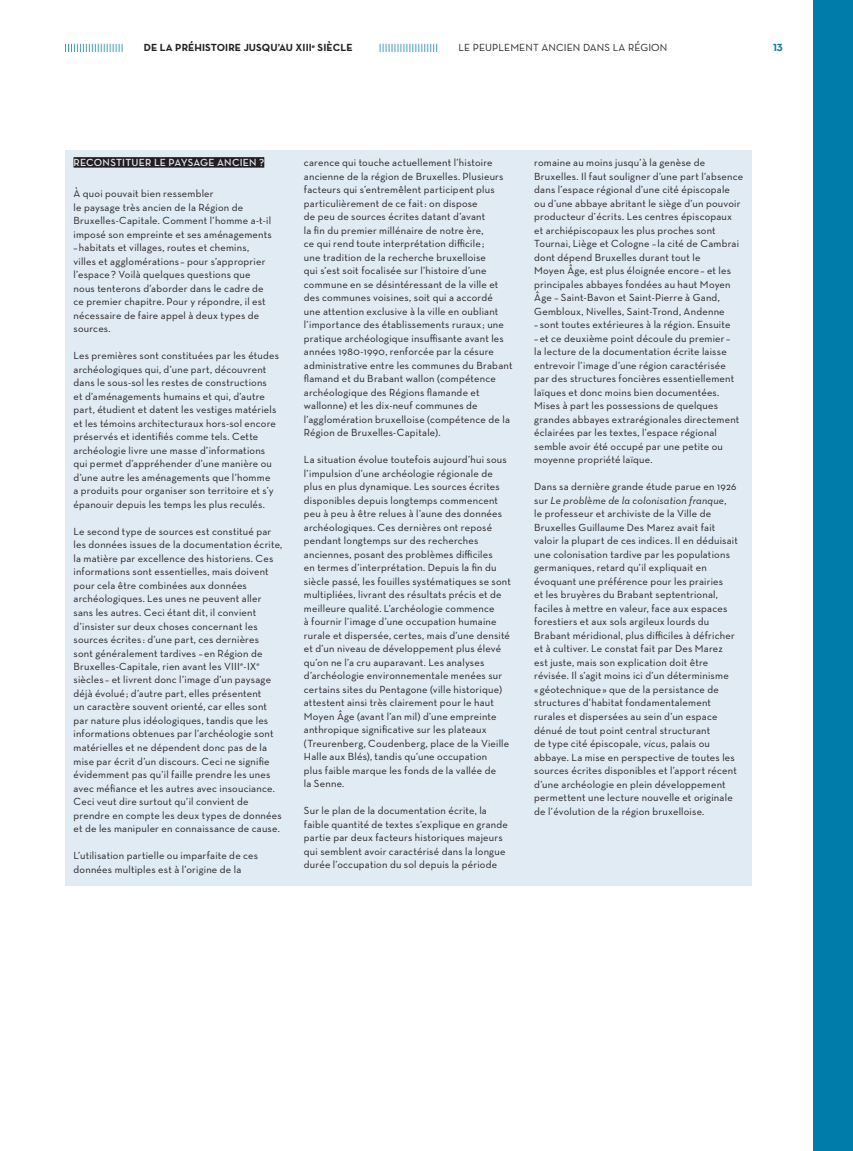
<style>
.page{position:relative;width:853px;height:1151px;background:#fff}
.page>*{position:absolute;margin:0;border:0;box-sizing:border-box;transform-origin:0 0}
.t1{font:10.5px/13.5px "Neutra Text";letter-spacing:.02em;color:#231f20}
.t2{font:700 10.5px "Neutra Text";letter-spacing:.01em;color:#231f20}
.t3{font:10.5px "Neutra Text Demi Alt";letter-spacing:.015em;color:#e1ebf3}
.t4{font:10.5px "Neutra Text Bold Alt";color:#007caa}
.s1{font-style:italic}
</style>
<div class="page">
<svg style="left:65px;top:44px;width:57px;height:8px"></svg>
<svg style="left:380px;top:44px;width:57px;height:8px"></svg>
<div style="left:813px;top:0;width:40px;height:1151px;background:#007caa"></div>
<div style="left:65px;top:150px;width:687px;height:736px;background:#e1ebf3"></div>
<div style="left:74px;top:157px;width:190px;height:11px;background:#231f20"></div>
<p class="t1" style="left:458px;top:41px;width:210px">LE PEUPLEMENT ANCIEN DANS LA RÉGION</p>
<p class="t2" style="left:144px;top:41px;width:210px">DE LA PRÉHISTOIRE JUSQU’AU XIII<sup>e</sup> SIÈCLE</p>
<p class="t4" style="left:773px;top:41px;width:11px">13</p>
<p class="t3" style="left:74px;top:156px;width:192px">RECONSTITUER LE PAYSAGE ANCIEN ?</p>
<p class="t1" style="left:74px;top:187px;width:200px">À quoi pouvait bien ressembler<br>le paysage très ancien de la Région de Bruxelles-Capitale. Comment l’homme a-t-il imposé son empreinte et ses aménagements</p>
<p class="t1" style="left:74px;top:241px;width:194px">– habitats et villages, routes et chemins, villes et agglomérations– pour s’approprier l’espace ? Voilà quelques questions que nous tenterons d’aborder dans le cadre de ce premier chapitre. Pour y répondre, il est nécessaire de faire appel à deux types de sources.</p>
<p class="t1" style="left:74px;top:349px;width:207px">Les premières sont constituées par les études archéologiques qui, d’une part, découvrent dans le sous-sol les restes de constructions<br>et d’aménagements humains et qui, d’autre part, étudient et datent les vestiges matériels et les témoins architecturaux hors-sol encore préservés et identifiés comme tels. Cette archéologie livre une masse d’informations qui permet d’appréhender d’une manière ou d’une autre les aménagements que l’homme<br>a produits pour organiser son territoire et s’y épanouir depuis les temps les plus reculés.</p>
<p class="t1" style="left:74px;top:524px;width:210px">Le second type de sources est constitué par les données issues de la documentation écrite, la matière par excellence des historiens. Ces informations sont essentielles, mais doivent pour cela être combinées aux données archéologiques. Les unes ne peuvent aller sans les autres. Ceci étant dit, il convient d’insister sur deux choses concernant les sources écrites: d’une part, ces dernières<br>sont généralement tardives – en Région de Bruxelles-Capitale, rien avant les VIII<sup>e</sup>-IX<sup>e </sup>siècles – et livrent donc l’image d’un paysage déjà évolué ; d’autre part, elles présentent<br>un caractère souvent orienté, car elles sont par nature plus idéologiques, tandis que les informations obtenues par l’archéologie sont matérielles et ne dépendent donc pas de la mise par écrit d’un discours. Ceci ne signifie évidemment pas qu’il faille prendre les unes avec méfiance et les autres avec insouciance.<br>Ceci veut dire surtout qu’il convient de prendre en compte les deux types de données et de les manipuler en connaissance de cause.</p>
<p class="t1" style="left:74px;top:848px;width:186px">L’utilisation partielle ou imparfaite de ces données multiples est à l’origine de la</p>
<p class="t1" style="left:304px;top:155px;width:210px">carence qui touche actuellement l’histoire ancienne de la région de Bruxelles. Plusieurs facteurs qui s’entremêlent participent plus particulièrement de ce fait : on dispose<br>de peu de sources écrites datant d’avant<br>la fin du premier millénaire de notre ère,<br>ce qui rend toute interprétation difficile ;<br>une tradition de la recherche bruxelloise<br>qui s’est soit focalisée sur l’histoire d’une commune en se désintéressant de la ville et des communes voisines, soit qui a accordé<br>une attention exclusive à la ville en oubliant l’importance des établissements ruraux ; une pratique archéologique insuffisante avant les années 1980-1990, renforcée par la césure administrative entre les communes du Brabant flamand et du Brabant wallon (compétence archéologique des Régions flamande et wallonne) et les dix-neuf communes de l’agglomération bruxelloise (compétence de la Région de Bruxelles-Capitale).</p>
<p class="t1" style="left:304px;top:453px;width:209px">La situation évolue toutefois aujourd’hui sous l’impulsion d’une archéologie régionale de plus en plus dynamique. Les sources écrites disponibles depuis longtemps commencent peu à peu à être relues à l’aune des données archéologiques. Ces dernières ont reposé pendant longtemps sur des recherches anciennes, posant des problèmes difficiles<br>en termes d’interprétation. Depuis la fin du siècle passé, les fouilles systématiques se sont multipliées, livrant des résultats précis et de meilleure qualité. L’archéologie commence<br>à fournir l’image d’une occupation humaine rurale et dispersée, certes, mais d’une densité et d’un niveau de développement plus élevé qu’on ne l’a cru auparavant. Les analyses d’archéologie environnementale menées sur certains sites du Pentagone (ville historique) attestent ainsi très clairement pour le haut Moyen Âge (avant l’an mil) d’une empreinte anthropique significative sur les plateaux (Treurenberg, Coudenberg, place de la Vieille Halle aux Blés), tandis qu’une occupation<br>plus faible marque les fonds de la vallée de<br>la Senne.</p>
<p class="t1" style="left:304px;top:804px;width:206px">Sur le plan de la documentation écrite, la faible quantité de textes s’explique en grande partie par deux facteurs historiques majeurs qui semblent avoir caractérisé dans la longue durée l’occupation du sol depuis la période</p>
<p class="t1" style="left:534px;top:156px;width:211px">romaine au moins jusqu’à la genèse de Bruxelles. Il faut souligner d’une part l’absence dans l’espace régional d’une cité épiscopale ou d’une abbaye abritant le siège d’un pouvoir producteur d’écrits. Les centres épiscopaux et archiépiscopaux les plus proches sont Tournai, Liège et Cologne – la cité de Cambrai dont dépend Bruxelles durant tout le<br>Moyen Âge, est plus éloignée encore – et les principales abbayes fondées au haut Moyen Âge – Saint-Bavon et Saint-Pierre à Gand, Gembloux, Nivelles, Saint-Trond, Andenne</p>
<p class="t1" style="left:534px;top:318px;width:198px">– sont toutes extérieures à la région. Ensuite</p>
<p class="t1" style="left:534px;top:331px;width:207px">– et ce deuxième point découle du premier – la lecture de la documentation écrite laisse entrevoir l’image d’une région caractérisée par des structures foncières essentiellement laïques et donc moins bien documentées.<br>Mises à part les possessions de quelques grandes abbayes extrarégionales directement éclairées par les textes, l’espace régional semble avoir été occupé par une petite ou moyenne propriété laïque.</p>
<p class="t1" style="left:534px;top:480px;width:205px">Dans sa dernière grande étude parue en 1926 sur <span class="s1">Le problème de la colonisation franque</span>,<br>le professeur et archiviste de la Ville de Bruxelles Guillaume Des Marez avait fait valoir la plupart de ces indices. Il en déduisait une colonisation tardive par les populations germaniques, retard qu’il expliquait en évoquant une préférence pour les prairies<br>et les bruyères du Brabant septentrional, faciles à mettre en valeur, face aux espaces forestiers et aux sols argileux lourds du Brabant méridional, plus difficiles à défricher et à cultiver. Le constat fait par Des Marez est juste, mais son explication doit être révisée. Il s’agit moins ici d’un déterminisme<br>« géotechnique » que de la persistance de structures d’habitat fondamentalement rurales et dispersées au sein d’un espace dénué de tout point central structurant<br>de type cité épiscopale, <span class="s1">vicus</span>, palais ou abbaye. La mise en perspective de toutes les sources écrites disponibles et l’apport récent d’une archéologie en plein développement permettent une lecture nouvelle et originale de l’évolution de la région bruxelloise.</p>
</div>
